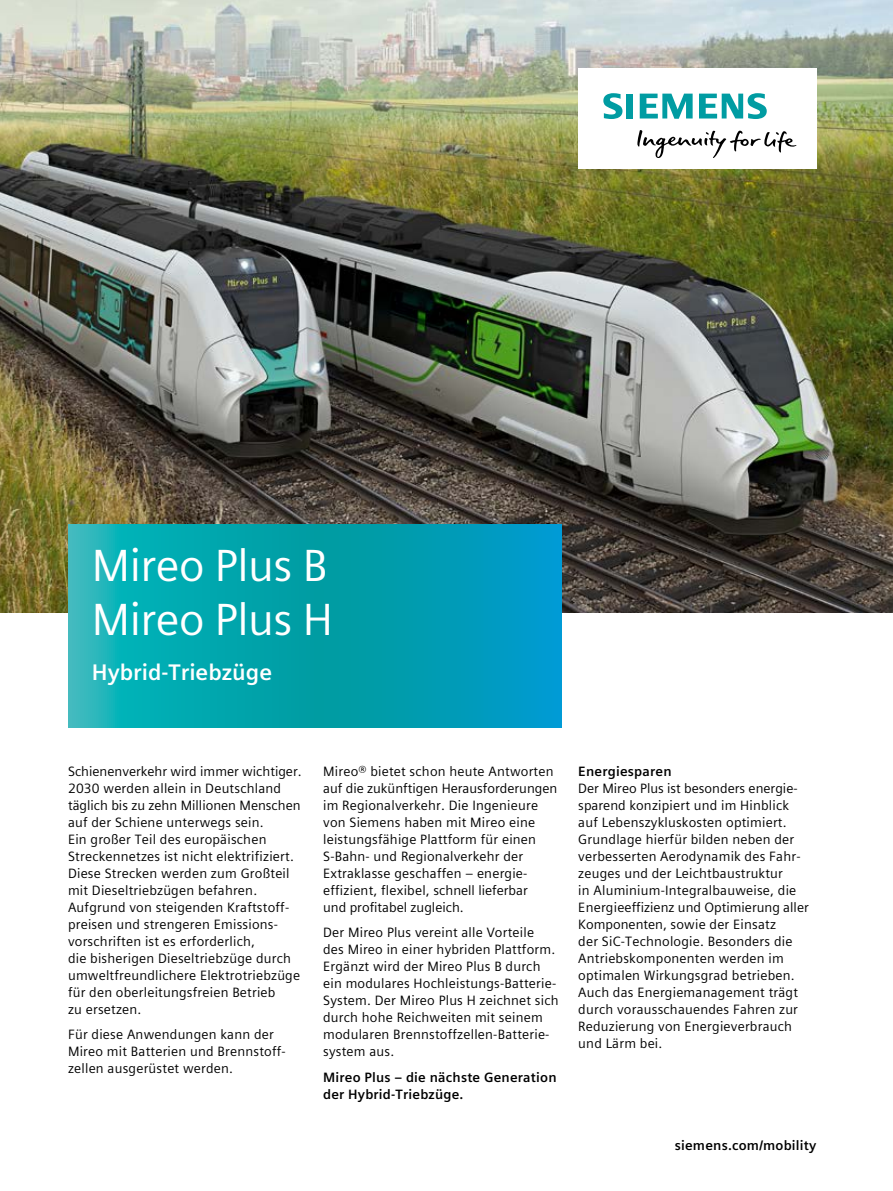
<style>
.page{position:relative;width:893px;height:1191px;background:#fff}
.page>*{position:absolute;margin:0;border:0;box-sizing:border-box;transform-origin:0 0}
.t1{font:45px/54px "Siemens Sans Global";letter-spacing:-.01em;color:#fff}
.t2{font:700 22.5px "Siemens Sans Global";color:#fff}
.t3{font:13.5px/17px "Siemens Sans Global";letter-spacing:.015em;color:#000}
.t4{font:700 13.5px/17px "Siemens Sans Global";letter-spacing:.015em;color:#000}
</style>
<div class="page">
<img style="left:0;top:0;width:893px;height:612px">
<svg style="left:68px;top:524px;width:493px;height:204px;background:#04a3b3"></svg>
<div style="left:578px;top:68px;width:238px;height:101px;background:#fff"></div>
<svg style="left:637px;top:130px;width:159px;height:28px"></svg>
<svg style="left:603px;top:93px;width:30px;height:26px"></svg>
<svg style="left:640px;top:94px;width:53px;height:25px"></svg>
<svg style="left:699px;top:93px;width:68px;height:26px"></svg>
<h1 class="t1" style="left:92px;top:539px;width:243px">Mireo Plus B<br>Mireo Plus H</h1>
<h2 class="t2" style="left:92px;top:655px;width:182px">Hybrid-Triebzüge</h2>
<p class="t3" style="left:68px;top:762px;width:235px">Schienenverkehr wird immer wichtiger.<br>2030 werden allein in Deutschland täglich bis zu zehn Millionen Menschen auf der Schiene unterwegs sein.<br>Ein großer Teil des europäischen Streckennetzes ist nicht elektrifiziert.<br>Diese Strecken werden zum Großteil mit Dieseltriebzügen befahren.<br>Aufgrund von steigenden Kraftstoff&shy;preisen und strengeren Emissions&shy;vorschriften ist es erforderlich,<br>die bisherigen Dieseltriebzüge durch umweltfreundlichere Elektrotriebzüge für den oberleitungsfreien Betrieb<br>zu ersetzen.</p>
<p class="t3" style="left:68px;top:1026px;width:219px">Für diese Anwendungen kann der<br>Mireo mit Batterien und Brennstoff&shy;zellen ausgerüstet werden.</p>
<p class="t3" style="left:323px;top:762px;width:236px">Mireo® bietet schon heute Antworten auf die zukünftigen Herausforderungen im Regionalverkehr. Die Ingenieure von Siemens haben mit Mireo eine leistungsfähige Plattform für einen S-Bahn- und Regionalverkehr der Extraklasse geschaffen – energie&shy;effizient, flexibel, schnell lieferbar<br>und profitabel zugleich.</p>
<p class="t3" style="left:323px;top:924px;width:237px">Der Mireo Plus vereint alle Vorteile<br>des Mireo in einer hybriden Plattform.<br>Ergänzt wird der Mireo Plus B durch ein modulares Hochleistungs-Batterie-System. Der Mireo Plus H zeichnet sich durch hohe Reichweiten mit seinem modularen Brennstoffzellen--Batterie&shy;system aus.</p>
<p class="t4" style="left:323px;top:1068px;width:235px">Mireo Plus – die nächste Generation der Hybrid-Triebzüge.</p>
<p class="t4" style="left:578px;top:762px;width:95px">Energiesparen</p>
<p class="t3" style="left:578px;top:779px;width:232px">Der Mireo Plus ist besonders energie&shy;sparend konzipiert und im Hinblick auf Lebenszykluskosten optimiert.<br>Grundlage hierfür bilden neben der verbesserten Aerodynamik des Fahr&shy;zeuges und der Leichtbaustruktur<br>in Aluminium-Integralbauweise, die Energieeffizienz und Optimierung aller Komponenten, sowie der Einsatz<br>der SiC-Technologie. Besonders die Antriebskomponenten werden im optimalen Wirkungsgrad betrieben.<br>Auch das Energiemanagement trägt durch vorausschauendes Fahren zur Reduzierung von Energieverbrauch und Lärm bei.</p>
<p class="t4" style="left:675px;top:1136px;width:143px">siemens.com/mobility</p>
</div>
